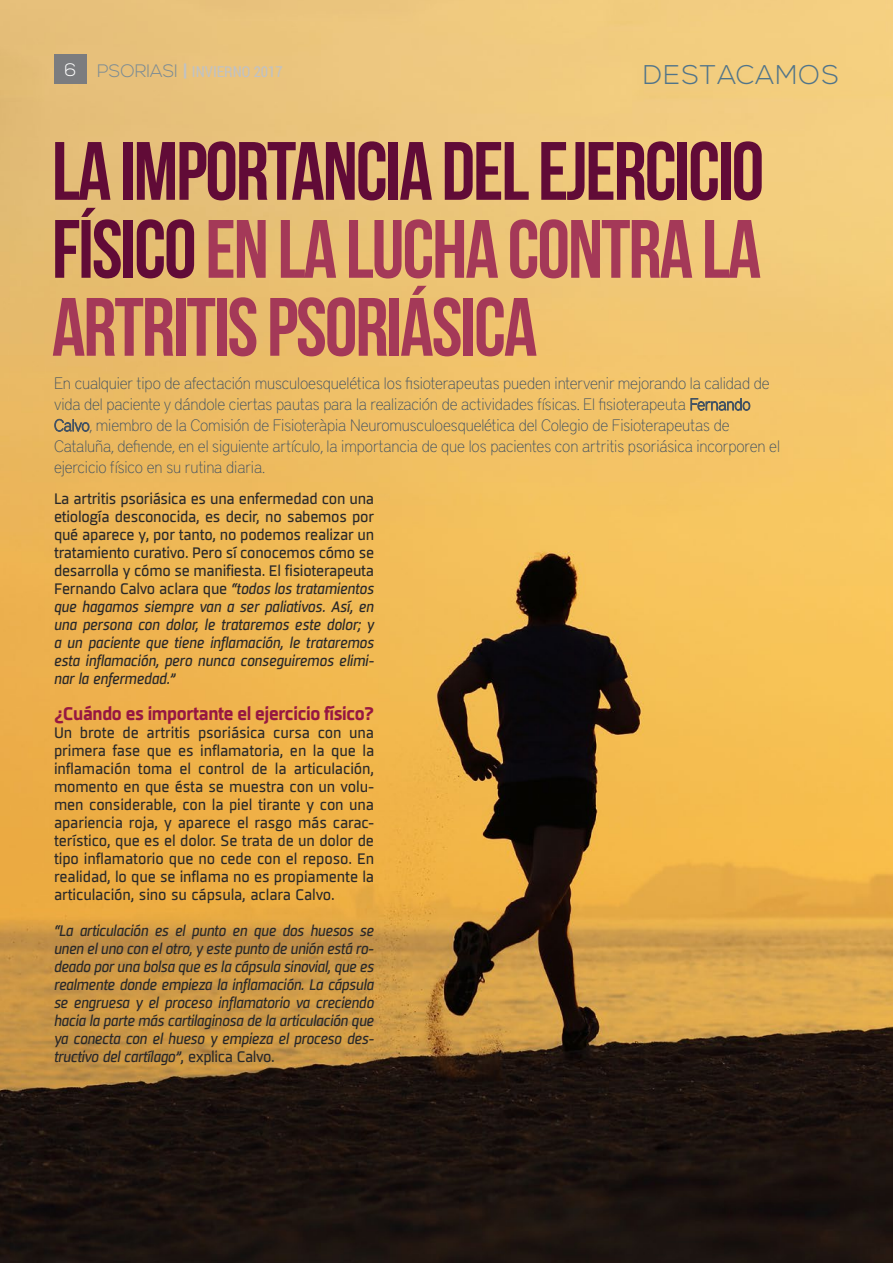
<style>
.page{position:relative;width:893px;height:1263px;background:#fff}
.page>*{position:absolute;margin:0;border:0;box-sizing:border-box;transform-origin:0 0}
.t1{font:82.5px/78px "Bebas Neue";letter-spacing:-.025em;color:#a43958;text-align:justify}
.t2{font:300 27px "Nexa";letter-spacing:.04em;color:#50748a}
.t3{font:700 18px "Sisco";letter-spacing:-.02em;color:#961742}
.t4{font:100 16.5px/21px "District Pro";letter-spacing:-.01em;color:#435363}
.t5{font:15px/18px "Sisco";letter-spacing:-.02em;color:#292829;text-align:justify}
.t6{font:italic 15px/18px "Sisco";letter-spacing:-.03em;color:#292829;text-align:justify}
.t7{font:15px "Roboto Condensed";color:#c0c2c4}
.s1{font-family:"Nexa";font-weight:300;font-size:18px;color:#fff}
.s2{font-family:"Nexa";font-weight:300;font-size:18px;color:#7a8b95}
.s3{font-family:"Nexa";font-weight:700;font-size:18px}
.s4{color:#610b37}
.s5{font-style:italic}
.s6{font-style:normal}
</style>
<div class="page">
<img style="left:0;top:0;width:893px;height:1263px">
<svg style="left:690px;top:398px;width:61px;height:13px"></svg>
<svg style="left:54px;top:419px;width:36px;height:14px"></svg>
<div style="left:54px;top:54px;width:33px;height:30px;background:#7b7c7f"></div>
<p class="t7" style="left:64px;top:61px;width:220px"><span class="s1">6</span> <span class="s2">PSORIASI</span> <span class="s3">|</span> INVIERNO 2017</p>
<h2 class="t2" style="left:643px;top:59px;width:197px">DESTACAMOS</h2>
<h1 class="t1" style="left:52px;top:131px;width:714px"><span class="s4">LA IMPORTANCIA DEL EJERCICIO FÍSICO</span> EN LA LUCHA CONTRA LA ARTRITIS PSORIÁSICA</h1>
<p class="t4" style="left:54px;top:372px;width:727px">En cualquier tipo de afectación musculoesquelética los fisioterapeutas pueden intervenir mejorando la calidad de vida del paciente y dándole ciertas pautas para la realización de actividades físicas. El fisioterapeuta Fernando Calvo, miembro de la Comisión de Fisioteràpia Neuromusculoesquelética del Colegio de Fisioterapeutas de Cataluña, defiende, en el siguiente artículo, la importancia de que los pacientes con artritis psoriásica incorporen el ejercicio físico en su rutina diaria.</p>
<p class="t5" style="left:54px;top:490px;width:322px">La artritis psoriásica es una enfermedad con una etiología desconocida, es decir, no sabemos por qué aparece y, por tanto, no podemos realizar un tratamiento curativo. Pero sí conocemos cómo se desarrolla y cómo se manifiesta. El fisioterapeuta Fernando Calvo aclara que <span class="s5">“todos los tratamientos que hagamos siempre van a ser paliativos. Así, en una persona con dolor, le trataremos este dolor; y a un paciente que tiene inflamación, le trataremos esta inflamación, pero nunca conseguiremos elimi&shy;nar la enfermedad.”</span></p>
<p class="t3" style="left:54px;top:702px;width:322px">¿Cuándo es importante el ejercicio físico?</p>
<p class="t5" style="left:54px;top:724px;width:322px">Un brote de artritis psoriásica cursa con una primera fase que es inflamatoria, en la que la inflamación toma el control de la articulación, momento en que ésta se muestra con un volu&shy;men considerable, con la piel tirante y con una apariencia roja, y aparece el rasgo más carac&shy;terístico, que es el dolor. Se trata de un dolor de tipo inflamatorio que no cede con el reposo. En realidad, lo que se inflama no es propiamente la articulación, sino su cápsula, aclara Calvo.</p>
<p class="t6" style="left:54px;top:922px;width:322px">“La articulación es el punto en que dos huesos se unen el uno con el otro, y este punto de unión está ro&shy;deado por una bolsa que es la cápsula sinovial, que es realmente donde empieza la inflamación. La cápsula se engruesa y el proceso inflamatorio va creciendo hacia la parte más cartilaginosa de la articulación que ya conecta con el hueso y empieza el proceso des&shy;tructivo del cartílago”<span class="s6">, explica Calvo.</span></p>
</div>
